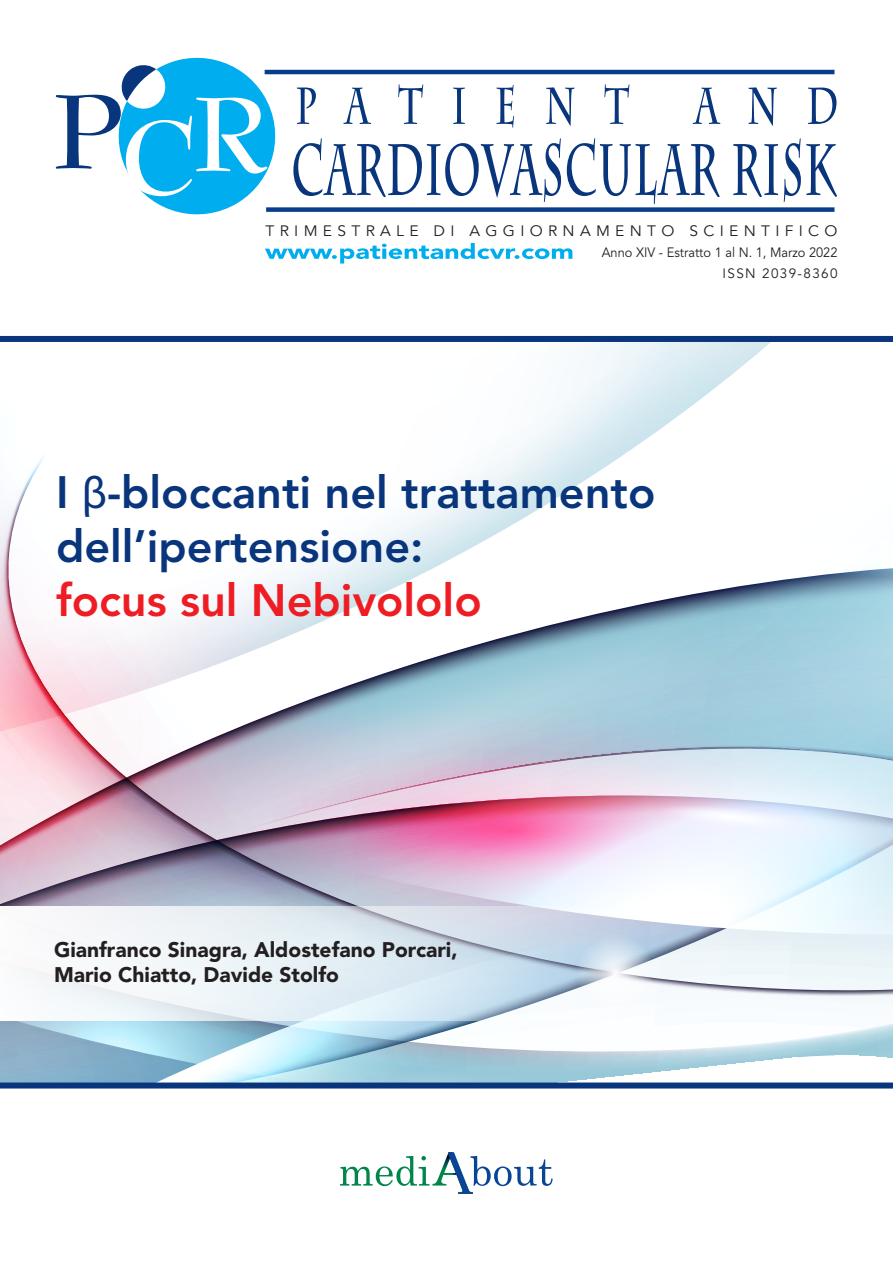
<style>
.page{position:relative;width:893px;height:1263px;background:#fff}
.page>*{position:absolute;margin:0;border:0;box-sizing:border-box;transform-origin:0 0}
.t1{font:800 45px/54px "Avenir LT Std";color:#08357c}
.t2{font:800 45px "Avenir LT Std";color:#ee1d23}
.t3{font:900 21px/25.2px "Avenir LT Std";color:#231f20}
.t4{font:15px "Avenir LT Std";letter-spacing:.34em;color:#231f20;scale:1.04 1}
.t5{font:13.5px/21px "Avenir LT Std";color:#231f20;text-align:right;scale:.95 1}
.s1{font-family:"Myriad Pro";font-weight:400}
</style>
<div class="page">
<svg style="left:0;top:425px;width:545px;height:327px"></svg>
<svg style="left:545px;top:342px;width:348px;height:533px"></svg>
<svg style="left:845px;top:875px;width:48px;height:183px"></svg>
<img style="left:0;top:752px;width:845px;height:330px">
<svg style="left:0;top:906px;width:768px;height:115px"></svg>
<svg style="left:56px;top:57px;width:230px;height:158px"></svg>
<svg style="left:297px;top:88px;width:19px;height:36px"></svg>
<svg style="left:343px;top:88px;width:28px;height:36px"></svg>
<svg style="left:398px;top:84px;width:25px;height:40px"></svg>
<svg style="left:453px;top:88px;width:12px;height:36px"></svg>
<svg style="left:496px;top:85px;width:18px;height:43px"></svg>
<svg style="left:546px;top:87px;width:28px;height:39px"></svg>
<svg style="left:604px;top:84px;width:25px;height:40px"></svg>
<svg style="left:693px;top:88px;width:27px;height:36px"></svg>
<svg style="left:749px;top:87px;width:28px;height:39px"></svg>
<svg style="left:808px;top:88px;width:28px;height:36px"></svg>
<svg style="left:293px;top:138px;width:268px;height:64px"></svg>
<svg style="left:567px;top:138px;width:153px;height:66px"></svg>
<svg style="left:733px;top:138px;width:104px;height:74px"></svg>
<div style="left:266px;top:207px;width:568px;height:5px;background:#083e89"></div>
<hr style="left:265px;top:70px;width:569px;height:4px;background:#083e89">
<svg style="left:265px;top:243px;width:307px;height:21px"></svg>
<svg style="left:340px;top:1152px;width:213px;height:42px"></svg>
<div style="left:0;top:336px;width:893px;height:6px;background:#08357c"></div>
<div style="left:0;top:1082px;width:893px;height:6px;background:#08357c"></div>
<p class="t4" style="left:265px;top:222px;width:552px">TRIMESTRALE DI AGGIORNAMENTO SCIENTIFICO</p>
<p class="t5" style="left:602px;top:242px;width:250px">Anno XIV - Estratto 1 al N. 1, Marzo 2022<br>ISSN 2039-8360</p>
<h1 class="t1" style="left:56px;top:465px;width:601px">I <span class="s1">β</span>-bloccanti nel trattamento dell’ipertensione:</h1>
<h1 class="t2" style="left:56px;top:574px;width:427px">focus sul Nebivololo</h1>
<p class="t3" style="left:54px;top:937px;width:405px">Gianfranco Sinagra, Aldostefano Porcari,<br>Mario Chiatto, Davide Stolfo</p>
</div>
